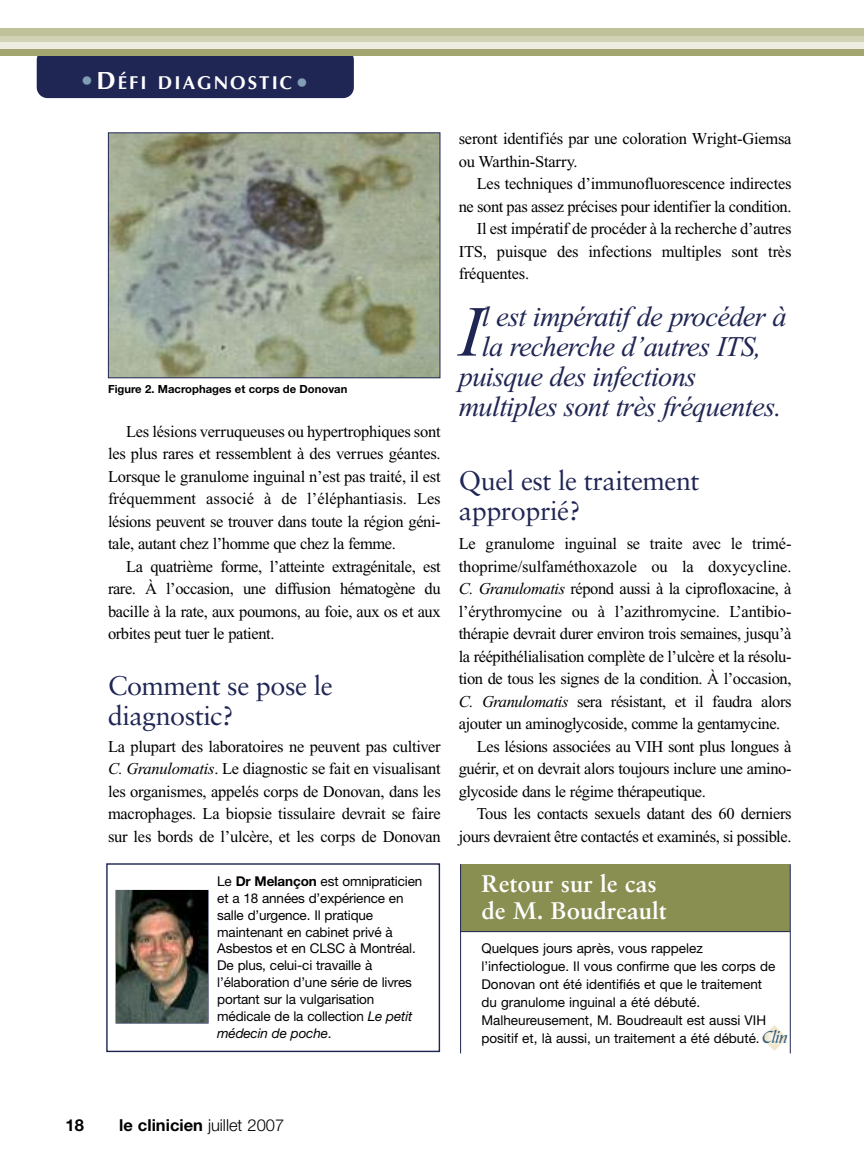
<style>
.page{position:relative;width:864px;height:1175px;background:#fff}
.page>*{position:absolute;margin:0;border:0;box-sizing:border-box;transform-origin:0 0}
.t1{font:italic 71.7px "Times";color:#202654}
.t2{font:italic 28.5px "Times";letter-spacing:-.025em;color:#202654}
.t3{font:27px/30px "Sabon";letter-spacing:-.015em;color:#202654}
.t4{font:700 24px/27px "Sabon";color:#fff}
.t5{font:700 18.75px "Optima";letter-spacing:.11em;color:#fff}
.t6{font:18px "Bible Script Plain";color:#335e7b}
.t7{font:16.5px/22.5px "Times";letter-spacing:-.025em;color:#000;text-align:justify}
.t8{font:16.5px "Times";letter-spacing:-.005em;color:#000}
.t9{font:700 16.5px "Helvetica Neue";color:#000}
.t10{font:13.5px/17px "Helvetica Neue";color:#000}
.t11{font:700 11.25px "Helvetica Neue";color:#000}
.s1{font-size:24.9px;color:#809eb4}
.s2{font-size:24.9px}
.s3{font-style:italic}
.s4{font-weight:700}
.s5{font-weight:300}
</style>
<div class="page">
<div style="left:37px;top:49px;width:317px;height:49px;background:#202654;border-radius:11px"></div>
<div style="left:0;top:49px;width:864px;height:7px;background:#a3a76f"></div>
<div style="left:0;top:42px;width:864px;height:7px;background:#edede2"></div>
<div style="left:0;top:35px;width:864px;height:7px;background:#d1d3b7"></div>
<div style="left:0;top:28px;width:864px;height:7px;background:#bec19a"></div>
<div style="left:461px;top:864px;width:329px;height:67px;background:#898e51"></div>
<hr style="left:460px;top:864px;width:1px;height:189px;background:#202654">
<hr style="left:790px;top:864px;width:1px;height:189px;background:#202654">
<hr style="left:461px;top:931px;width:329px;height:1px;background:#202654">
<div style="left:106px;top:863px;width:334px;height:189px;border:1px solid #202654"></div>
<div style="left:116px;top:890px;width:93px;height:133px;border:1px solid #202654"></div>
<img style="left:117px;top:891px;width:91px;height:131px">
<img style="left:110px;top:134px;width:328px;height:242px">
<div style="left:108px;top:132px;width:332px;height:246px;border:1px solid #202654"></div>
<svg style="left:762px;top:1025px;width:25px;height:25px"></svg>
<p class="t5" style="left:79px;top:72px;width:232px"><span class="s1">•</span><span class="s2">D</span>ÉFI DIAGNOSTIC<span class="s1">•</span></p>
<p class="t11" style="left:108px;top:384px;width:241px">Figure 2. Macrophages et corps de Donovan</p>
<p class="t7" style="left:108px;top:421px;width:334px;text-indent:18px">Les lésions verruqueuses ou hypertrophiques sont les plus rares et ressemblent à des verrues géantes.<br>Lorsque le granulome inguinal n’est pas traité, il est fréquemment associé à de l’éléphantiasis. Les lésions peuvent se trouver dans toute la région géni&shy;tale, autant chez l’homme que chez la femme.</p>
<p class="t7" style="left:108px;top:556px;width:334px;text-indent:18px">La quatrième forme, l’atteinte extragénitale, est rare. À l’occasion, une diffusion hématogène du bacille à la rate, aux poumons, au foie, aux os et aux orbites peut tuer le patient.</p>
<h3 class="t3" style="left:108px;top:672px;width:226px">Comment se pose le diagnostic?</h3>
<p class="t7" style="left:108px;top:736px;width:334px">La plupart des laboratoires ne peuvent pas cultiver <span class="s3">C. Granulomatis</span>. Le diagnostic se fait en visualisant les organismes, appelés corps de Donovan, dans les macrophages. La biopsie tissulaire devrait se faire sur les bords de l’ulcère, et les corps de Donovan</p>
<p class="t10" style="left:217px;top:874px;width:207px">Le <span class="s4">Dr Melançon</span> est omnipraticien et a 18 années d’expérience en salle d’urgence. Il pratique maintenant en cabinet privé à<br>Asbestos et en CLSC à Montréal.<br>De plus, celui-ci travaille à l’élaboration d’une série de livres portant sur la vulgarisation médicale de la collection <span class="s3">Le petit médecin de poche</span>.</p>
<p class="t7" style="left:459px;top:129px;width:334px">seront identifiés par une coloration Wright-Giemsa ou Warthin-Starry.</p>
<p class="t7" style="left:477px;top:174px;width:316px">Les techniques d’immunofluorescence indirectes</p>
<p class="t7" style="left:459px;top:196px;width:334px">ne sont pas assez précises pour identifier la condition.</p>
<p class="t7" style="left:477px;top:219px;width:316px">Il est impératif de procéder à la recherche d’autres</p>
<p class="t7" style="left:459px;top:241px;width:334px">ITS, puisque des infections multiples sont très</p>
<p class="t7" style="left:459px;top:264px;width:72px">fréquentes.</p>
<h2 class="t2" style="left:482px;top:306px;width:306px">l est impératif de procéder à</h2>
<h2 class="t2" style="left:482px;top:336px;width:281px">la recherche d’autres ITS,</h2>
<h2 class="t2" style="left:459px;top:366px;width:239px">puisque des infections</h2>
<h2 class="t2" style="left:459px;top:396px;width:324px">multiples sont très fréquentes.</h2>
<h1 class="t1" style="left:459px;top:306px;width:25px">I</h1>
<h3 class="t3" style="left:459px;top:467px;width:242px">Quel est le traitement approprié?</h3>
<p class="t7" style="left:459px;top:534px;width:334px">Le granulome inguinal se traite avec le trimé-</p>
<p class="t8" style="left:459px;top:560px;width:334px">thoprime/sulfaméthoxazole ou la doxycycline.</p>
<p class="t7" style="left:459px;top:579px;width:334px"><span class="s3">C. Granulomatis</span> répond aussi à la ciprofloxacine, à</p>
<p class="t7" style="left:459px;top:601px;width:334px">l’érythromycine ou à l’azithromycine. L’antibio-</p>
<p class="t7" style="left:459px;top:624px;width:334px">thérapie devrait durer environ trois semaines, jusqu’à</p>
<p class="t7" style="left:459px;top:646px;width:334px">la réépithélialisation complète de l’ulcère et la résolu-</p>
<p class="t7" style="left:459px;top:669px;width:334px">tion de tous les signes de la condition. À l’occasion,</p>
<p class="t7" style="left:459px;top:691px;width:334px"><span class="s3">C. Granulomatis</span> sera résistant, et il faudra alors</p>
<p class="t7" style="left:459px;top:714px;width:323px">ajouter un aminoglycoside, comme la gentamycine.</p>
<p class="t7" style="left:477px;top:736px;width:316px">Les lésions associées au VIH sont plus longues à</p>
<p class="t7" style="left:459px;top:759px;width:334px">guérir, et on devrait alors toujours inclure une amino-</p>
<p class="t7" style="left:459px;top:781px;width:249px">glycoside dans le régime thérapeutique.</p>
<p class="t7" style="left:477px;top:804px;width:316px">Tous les contacts sexuels datant des 60 derniers</p>
<p class="t7" style="left:459px;top:826px;width:334px">jours devraient être contactés et examinés, si possible.</p>
<h3 class="t4" style="left:481px;top:871px;width:187px">Retour sur le cas de M. Boudreault</h3>
<p class="t10" style="left:481px;top:940px;width:295px;line-height:18px">Quelques jours après, vous rappelez l’infectiologue. Il vous confirme que les corps de Donovan ont été identifiés et que le traitement du granulome inguinal a été débuté.<br>Malheureusement, M. Boudreault est aussi VIH positif et, là aussi, un traitement a été débuté.</p>
<p class="t6" style="left:762px;top:1024px;width:27px">Clin</p>
<p class="t9" style="left:66px;top:1119px;width:20px">18</p>
<p class="t9" style="left:119px;top:1119px;width:167px">le clinicien <span class="s5">juillet 2007</span></p>
</div>
